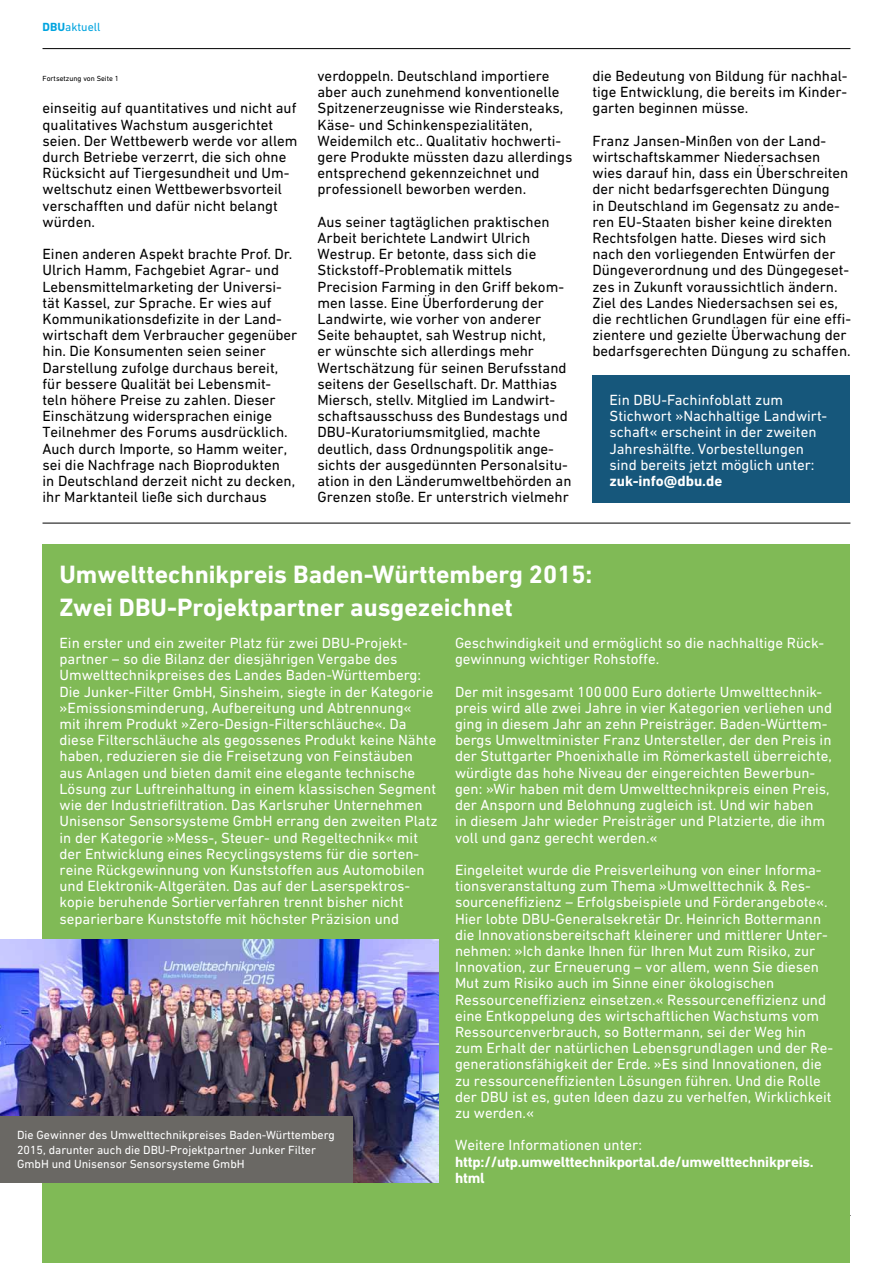
<style>
.page{position:relative;width:893px;height:1263px;background:#fff}
.page>*{position:absolute;margin:0;border:0;box-sizing:border-box;transform-origin:0 0}
.Überschrift_17pt_wei{font:700 25.5px/32.4px "DIN Next W1 G";color:#fff}
.Text_10pt_weiss{font:15px/16.2px "DIN Next W1 G";color:#fff}
.Text_10pt_schwarz{font:15px/16.2px "DIN Next W1 G";color:#000}
.Text_10pt_weiss-2{font:700 15px/16.2px "DIN Next W1 G";letter-spacing:-.015em;color:#fff}
.BU_weiß{font:12px/14.4px "DIN Next W1 G";color:#fff}
.t1{font:12px "DIN Next W1 G";color:#00a4df}
.Impressum{font:7.5px "DIN Next W1 G";color:#000}
.s1{font-weight:700}
</style>
<div class="page">
<div style="left:43px;top:544px;width:807px;height:719px;background:#80ba56"></div>
<div style="left:592px;top:376px;width:258px;height:127px;background:#16577b"></div>
<hr style="left:43px;top:523px;width:807px;height:1px;background:#000">
<img style="left:0;top:940px;width:438px;height:243px">
<div style="left:0;top:1116px;width:353px;height:67px;background:#6a6864"></div>
<hr style="left:43px;top:48px;width:807px;height:1px;background:#000">
<p class="t1" style="left:43px;top:20px;width:60px"><span class="s1">DBU</span>aktuell</p>
<p class="Impressum" style="left:43px;top:74px;width:78px">Fortsetzung von Seite 1</p>
<p class="Text_10pt_schwarz" style="left:43px;top:100px;width:256px">einseitig auf quantitatives und nicht auf qualitatives Wachstum ausgerichtet seien. Der Wettbewerb werde vor allem durch Betriebe verzerrt, die sich ohne Rücksicht auf Tiergesundheit und Um&shy;weltschutz einen Wettbewerbsvorteil verschafften und dafür nicht belangt würden.</p>
<p class="Text_10pt_schwarz" style="left:43px;top:246px;width:256px">Einen anderen Aspekt brachte Prof. Dr.<br>Ulrich Hamm, Fachgebiet Agrar- und Lebensmittelmarketing der Universi&shy;tät Kassel, zur Sprache. Er wies auf Kommunikationsdefizite in der Land&shy;wirtschaft dem Verbraucher gegenüber hin. Die Konsumenten seien seiner Darstellung zufolge durchaus bereit, für bessere Qualität bei Lebensmit&shy;teln höhere Preise zu zahlen. Dieser Einschätzung widersprachen einige Teilnehmer des Forums ausdrücklich.<br>Auch durch Importe, so Hamm weiter, sei die Nachfrage nach Bioprodukten<br>in Deutschland derzeit nicht zu decken, ihr Marktanteil ließe sich durchaus</p>
<p class="Text_10pt_schwarz" style="left:317px;top:68px;width:256px">verdoppeln. Deutschland importiere aber auch zunehmend konventionelle Spitzenerzeugnisse wie Rindersteaks, Käse- und Schinkenspezialitäten, Weidemilch etc.. Qualitativ hochwerti&shy;gere Produkte müssten dazu allerdings entsprechend gekennzeichnet und professionell beworben werden.</p>
<p class="Text_10pt_schwarz" style="left:317px;top:213px;width:256px">Aus seiner tagtäglichen praktischen Arbeit berichtete Landwirt Ulrich Westrup. Er betonte, dass sich die Stickstoff-Problematik mittels Precision Farming in den Griff bekom&shy;men lasse. Eine Überforderung der Landwirte, wie vorher von anderer Seite behauptet, sah Westrup nicht,<br>er wünschte sich allerdings mehr Wertschätzung für seinen Berufsstand seitens der Gesellschaft. Dr. Matthias Miersch, stellv. Mitglied im Landwirt&shy;schaftsausschuss des Bundestags und DBU-Kuratoriumsmitglied, machte deutlich, dass Ordnungspolitik ange&shy;sichts der ausgedünnten Personalsitu&shy;ation in den Länderumweltbehörden an Grenzen stoße. Er unterstrich vielmehr</p>
<p class="Text_10pt_schwarz" style="left:592px;top:68px;width:257px;text-align:justify">die Bedeutung von Bildung für nachhal&shy;tige Entwicklung, die bereits im Kinder&shy;garten beginnen müsse.</p>
<p class="Text_10pt_schwarz" style="left:592px;top:132px;width:260px">Franz Jansen-Minßen von der Land&shy;wirtschaftskammer Niedersachsen wies darauf hin, dass ein Überschreiten der nicht bedarfsgerechten Düngung<br>in Deutschland im Gegensatz zu ande&shy;ren EU-Staaten bisher keine direkten Rechtsfolgen hatte. Dieses wird sich nach den vorliegenden Entwürfen der Düngeverordnung und des Düngegeset&shy;zes in Zukunft voraussichtlich ändern.<br>Ziel des Landes Niedersachsen sei es, die rechtlichen Grundlagen für eine effi&shy;zientere und gezielte Überwachung der bedarfsgerechten Düngung zu schaffen.</p>
<p class="Text_10pt_weiss" style="left:609px;top:392px;width:219px">Ein DBU-Fachinfoblatt zum<br>Stichwort »Nachhaltige Landwirt&shy;schaft« erscheint in der zweiten<br>Jahreshälfte. Vorbestellungen sind bereits jetzt möglich unter:</p>
<p class="Text_10pt_weiss-2" style="left:609px;top:473px;width:114px">zuk-info@dbu.de</p>
<p class="Überschrift_17pt_wei" style="left:60px;top:558px;width:534px">Umwelttechnikpreis Baden-Württemberg 2015:<br>Zwei DBU-Projektpartner ausgezeichnet</p>
<p class="Text_10pt_weiss" style="left:60px;top:635px;width:380px">Ein erster und ein zweiter Platz für zwei DBU-Projekt&shy;partner – so die Bilanz der diesjährigen Vergabe des Umwelttechnikpreises des Landes Baden-Württemberg:<br>Die Junker-Filter GmbH, Sinsheim, siegte in der Kategorie »Emissionsminderung, Aufbereitung und Abtrennung«<br>mit ihrem Produkt »Zero-Design-Filterschläuche«. Da diese Filterschläuche als gegossenes Produkt keine Nähte haben, reduzieren sie die Freisetzung von Feinstäuben aus Anlagen und bieten damit eine elegante technische Lösung zur Luftreinhaltung in einem klassischen Segment wie der Industriefiltration. Das Karlsruher Unternehmen Unisensor Sensorsysteme GmbH errang den zweiten Platz in der Kategorie »Mess-, Steuer- und Regeltechnik« mit der Entwicklung eines Recyclingsystems für die sorten&shy;reine Rückgewinnung von Kunststoffen aus Automobilen und Elektronik-Altgeräten. Das auf der Laserspektros&shy;kopie beruhende Sortierverfahren trennt bisher nicht separierbare Kunststoffe mit höchster Präzision und</p>
<p class="Text_10pt_weiss" style="left:455px;top:635px;width:371px">Geschwindigkeit und ermöglicht so die nachhaltige Rück&shy;gewinnung wichtiger Rohstoffe.</p>
<p class="Text_10pt_weiss" style="left:455px;top:683px;width:379px">Der mit insgesamt 100000 Euro dotierte Umwelttechnik&shy;preis wird alle zwei Jahre in vier Kategorien verliehen und ging in diesem Jahr an zehn Preisträger. Baden-Württem&shy;bergs Umweltminister Franz Untersteller, der den Preis in der Stuttgarter Phoenixhalle im Römerkastell überreichte, würdigte das hohe Niveau der eingereichten Bewerbun&shy;gen: »Wir haben mit dem Umwelttechnikpreis einen Preis, der Ansporn und Belohnung zugleich ist. Und wir haben<br>in diesem Jahr wieder Preisträger und Platzierte, die ihm voll und ganz gerecht werden.«</p>
<p class="Text_10pt_weiss" style="left:455px;top:861px;width:380px">Eingeleitet wurde die Preisverleihung von einer Informa&shy;tionsveranstaltung zum Thema »Umwelttechnik &amp; Res&shy;sourceneffizienz – Erfolgsbeispiele und Förderangebote«.<br>Hier lobte DBU-Generalsekretär Dr. Heinrich Bottermann die Innovationsbereitschaft kleinerer und mittlerer Unter&shy;nehmen: »Ich danke Ihnen für Ihren Mut zum Risiko, zur Innovation, zur Erneuerung – vor allem, wenn Sie diesen Mut zum Risiko auch im Sinne einer ökologischen Ressourceneffizienz einsetzen.« Ressourceneffizienz und eine Entkoppelung des wirtschaftlichen Wachstums vom Ressourcenverbrauch, so Bottermann, sei der Weg hin zum Erhalt der natürlichen Lebensgrundlagen und der Re&shy;generationsfähigkeit der Erde. »Es sind Innovationen, die zu ressourceneffizienten Lösungen führen. Und die Rolle der DBU ist es, guten Ideen dazu zu verhelfen, Wirklichkeit zu werden.«</p>
<p class="Text_10pt_weiss" style="left:455px;top:1137px;width:189px">Weitere Informationen unter:</p>
<p class="Text_10pt_weiss-2" style="left:455px;top:1153px;width:360px">http://utp.umwelttechnikportal.de/umwelttechnikpreis. html</p>
<p class="BU_weiß" style="left:17px;top:1128px;width:319px">Die Gewinner des Umwelttechnikpreises Baden-Württemberg<br>2015, darunter auch die DBU-Projektpartner Junker Filter<br>GmbH und Unisensor Sensorsysteme GmbH</p>
</div>
